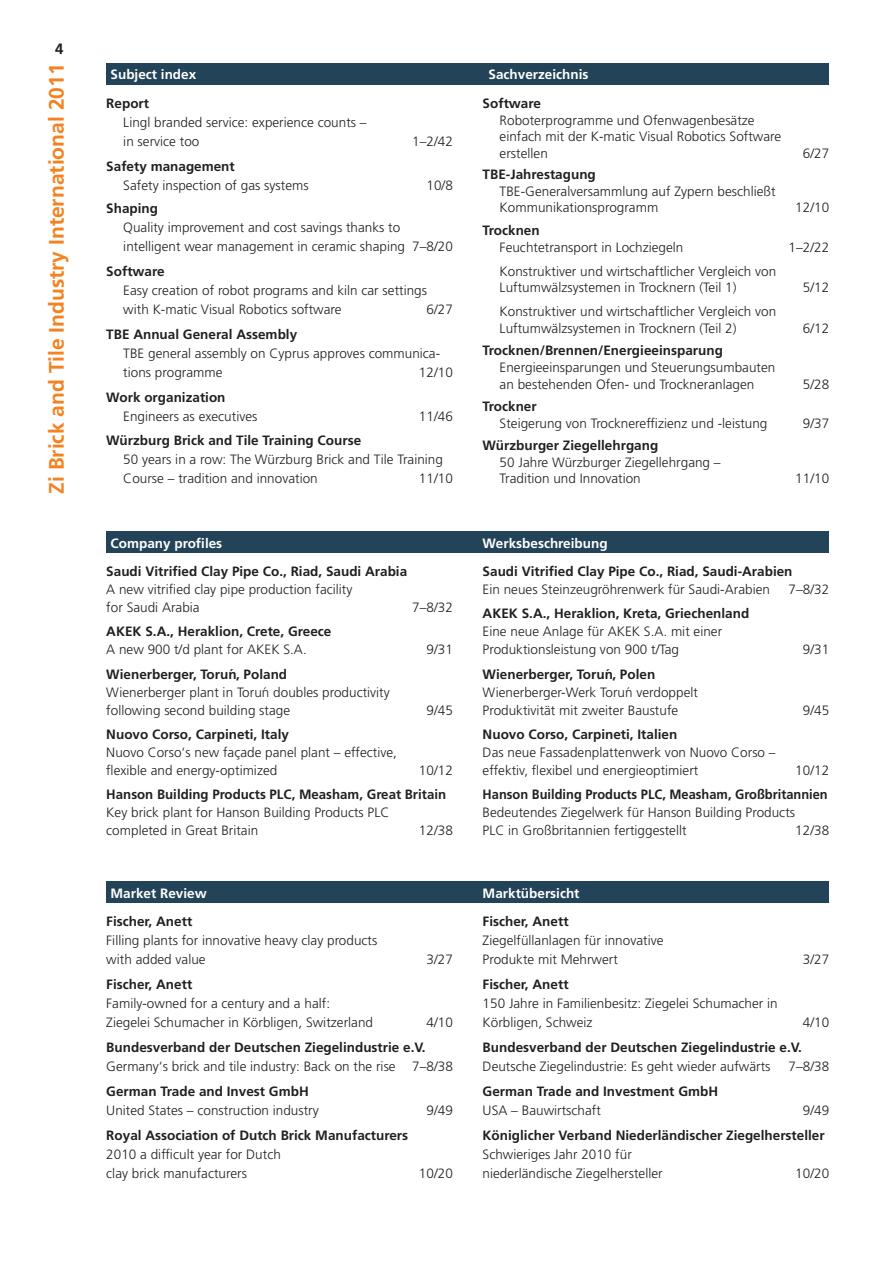
<style>
.page{position:relative;width:893px;height:1263px;background:#fff}
.page>*{position:absolute;margin:0;border:0;box-sizing:border-box;transform-origin:0 0}
.t1{font:700 21px "Frutiger LT Std";color:#f58220}
.Text_d{font:300 13.5px/18.1px "Frutiger LT Std";color:#231f20}
.Autor_Inhalt{font:700 13.5px "Frutiger LT Std";color:#231f20}
.ZW_1{font:700 13.5px "Frutiger LT Std";color:#fff}
.Autor_Inhalt-2{font:700 13.5px "Frutiger LT Std";color:#231f20;scale:.95 1}
</style>
<div class="page">
<div style="left:106px;top:532px;width:723px;height:21px;background:#234358"></div>
<div style="left:106px;top:882px;width:723px;height:21px;background:#234358"></div>
<div style="left:106px;top:64px;width:723px;height:21px;background:#234358"></div>
<h1 class="t1" style="left:44px;top:494px;width:431px;rotate:-90deg">Zi Brick and Tile Industry International 2011</h1>
<p class="ZW_1" style="left:111px;top:67px;width:87px">Subject index</p>
<p class="ZW_1" style="left:489px;top:67px;width:101px">Sachverzeichnis</p>
<p class="Autor_Inhalt" style="left:106px;top:95px;width:44px">Report</p>
<p class="Text_d" style="left:123px;top:113px;width:245px;line-height:18.9px">Lingl branded service: experience counts – in service too</p>
<p class="Text_d" style="left:412px;top:132px;width:42px">1–2/42</p>
<p class="Autor_Inhalt" style="left:483px;top:95px;width:60px">Software</p>
<p class="Text_d" style="left:500px;top:112px;width:283px;line-height:16.6px">Roboterprogramme und Ofenwagenbesätze einfach mit der K-matic Visual Robotics Software erstellen</p>
<p class="Text_d" style="left:803px;top:144px;width:28px">6/27</p>
<p class="Autor_Inhalt" style="left:106px;top:158px;width:130px">Safety management</p>
<p class="Text_d" style="left:123px;top:176px;width:187px">Safety inspection of gas systems</p>
<p class="Text_d" style="left:426px;top:176px;width:28px">10/8</p>
<p class="Autor_Inhalt" style="left:106px;top:201px;width:53px">Shaping</p>
<p class="Text_d" style="left:123px;top:218px;width:331px;line-height:18.9px">Quality improvement and cost savings thanks to intelligent wear management in ceramic shaping 7–8/20</p>
<p class="Autor_Inhalt" style="left:106px;top:264px;width:60px">Software</p>
<p class="Text_d" style="left:123px;top:281px;width:305px;line-height:18.9px">Easy creation of robot programs and kiln car settings with K-matic Visual Robotics software</p>
<p class="Text_d" style="left:426px;top:300px;width:28px">6/27</p>
<p class="Autor_Inhalt" style="left:106px;top:326px;width:192px">TBE Annual General Assembly</p>
<p class="Text_d" style="left:123px;top:344px;width:318px;line-height:18.9px">TBE general assembly on Cyprus approves communica&shy;tions programme</p>
<p class="Text_d" style="left:419px;top:363px;width:35px">12/10</p>
<p class="Autor_Inhalt" style="left:106px;top:389px;width:121px">Work organization</p>
<p class="Text_d" style="left:123px;top:407px;width:136px">Engineers as executives</p>
<p class="Text_d" style="left:419px;top:407px;width:35px">11/46</p>
<p class="Autor_Inhalt" style="left:106px;top:433px;width:256px">Würzburg Brick and Tile Training Course</p>
<p class="Text_d" style="left:123px;top:450px;width:321px;line-height:18.9px">50 years in a row: The Würzburg Brick and Tile Training<br>Course – tradition and innovation</p>
<p class="Text_d" style="left:419px;top:470px;width:35px">11/10</p>
<p class="Autor_Inhalt" style="left:483px;top:167px;width:115px">TBE-Jahrestagung</p>
<p class="Text_d" style="left:500px;top:183px;width:277px;line-height:16.6px">TBE-Generalversammlung auf Zypern beschließt<br>Kommunikationsprogramm</p>
<p class="Text_d" style="left:795px;top:199px;width:35px">12/10</p>
<p class="Autor_Inhalt" style="left:483px;top:222px;width:59px">Trocknen</p>
<p class="Text_d" style="left:500px;top:238px;width:185px">Feuchtetransport in Lochziegeln</p>
<p class="Text_d" style="left:788px;top:238px;width:42px">1–2/22</p>
<p class="Text_d" style="left:500px;top:263px;width:278px;line-height:16.6px">Konstruktiver und wirtschaftlicher Vergleich von<br>Luftumwälzsystemen in Trocknern (Teil 1)</p>
<p class="Text_d" style="left:803px;top:279px;width:28px">5/12</p>
<p class="Text_d" style="left:500px;top:303px;width:278px;line-height:16.6px">Konstruktiver und wirtschaftlicher Vergleich von<br>Luftumwälzsystemen in Trocknern (Teil 2)</p>
<p class="Autor_Inhalt" style="left:483px;top:343px;width:242px">Trocknen/Brennen/Energieeinsparung</p>
<p class="Text_d" style="left:500px;top:359px;width:277px;line-height:16.6px">Energieeinsparungen und Steuerungsumbauten an bestehenden Ofen- und Trockneranlagen</p>
<p class="Text_d" style="left:803px;top:319px;width:28px">6/12</p>
<p class="Text_d" style="left:803px;top:375px;width:28px">5/28</p>
<p class="Autor_Inhalt" style="left:483px;top:398px;width:56px">Trockner</p>
<p class="Text_d" style="left:500px;top:414px;width:269px">Steigerung von Trocknereffizienz und -leistung</p>
<p class="Text_d" style="left:803px;top:414px;width:28px">9/37</p>
<p class="Autor_Inhalt" style="left:483px;top:437px;width:177px">Würzburger Ziegellehrgang</p>
<p class="Text_d" style="left:500px;top:454px;width:223px;line-height:16.6px">50 Jahre Würzburger Ziegellehrgang –<br>Tradition und Innovation</p>
<p class="Text_d" style="left:795px;top:470px;width:35px">11/10</p>
<p class="ZW_1" style="left:111px;top:535px;width:113px">Company profiles</p>
<p class="ZW_1" style="left:483px;top:535px;width:126px">Werksbeschreibung</p>
<p class="Autor_Inhalt" style="left:106px;top:563px;width:302px">Saudi Vitrified Clay Pipe Co., Riad, Saudi Arabia</p>
<p class="Text_d" style="left:106px;top:581px;width:248px">A new vitrified clay pipe production facility for Saudi Arabia</p>
<p class="Autor_Inhalt" style="left:483px;top:563px;width:311px">Saudi Vitrified Clay Pipe Co., Riad, Saudi-Arabien</p>
<p class="Text_d" style="left:483px;top:581px;width:289px">Ein neues Steinzeugröhrenwerk für Saudi-Arabien</p>
<p class="Text_d" style="left:788px;top:581px;width:42px">7–8/32</p>
<p class="Autor_Inhalt" style="left:483px;top:605px;width:268px">AKEK S.A., Heraklion, Kreta, Griechenland</p>
<p class="Text_d" style="left:483px;top:623px;width:241px">Eine neue Anlage für AKEK S.A. mit einer<br>Produktionsleistung von 900 t/Tag</p>
<p class="Text_d" style="left:412px;top:599px;width:42px">7–8/32</p>
<p class="Autor_Inhalt" style="left:106px;top:624px;width:227px">AKEK S.A., Heraklion, Crete, Greece</p>
<p class="Text_d" style="left:106px;top:641px;width:202px">A new 900 t/d plant for AKEK S.A.</p>
<p class="Text_d" style="left:426px;top:641px;width:28px">9/31</p>
<p class="Autor_Inhalt" style="left:106px;top:666px;width:182px">Wienerberger, Torun´ , Poland</p>
<p class="Text_d" style="left:106px;top:683px;width:285px">Wienerberger plant in Torun´ doubles productivity following second building stage</p>
<p class="Text_d" style="left:803px;top:641px;width:28px">9/31</p>
<p class="Autor_Inhalt" style="left:483px;top:666px;width:174px">Wienerberger, Torun´ , Polen</p>
<p class="Text_d" style="left:483px;top:683px;width:217px">Wienerberger-Werk Torun´ verdoppelt<br>Produktivität mit zweiter Baustufe</p>
<p class="Text_d" style="left:426px;top:701px;width:28px">9/45</p>
<p class="Text_d" style="left:803px;top:701px;width:28px">9/45</p>
<p class="Autor_Inhalt" style="left:106px;top:726px;width:184px">Nuovo Corso, Carpineti, Italy</p>
<p class="Text_d" style="left:106px;top:743px;width:292px">Nuovo Corso‘s new façade panel plant – effective, flexible and energy-optimized</p>
<p class="Text_d" style="left:419px;top:762px;width:35px">10/12</p>
<p class="Autor_Inhalt" style="left:106px;top:786px;width:341px">Hanson Building Products PLC, Measham, Great Britain</p>
<p class="Text_d" style="left:106px;top:804px;width:285px">Key brick plant for Hanson Building Products PLC completed in Great Britain</p>
<p class="Text_d" style="left:419px;top:822px;width:35px">12/38</p>
<p class="Autor_Inhalt" style="left:483px;top:726px;width:196px">Nuovo Corso, Carpineti, Italien</p>
<p class="Text_d" style="left:483px;top:743px;width:295px">Das neue Fassadenplattenwerk von Nuovo Corso – effektiv, flexibel und energieoptimiert</p>
<p class="Text_d" style="left:795px;top:762px;width:35px">10/12</p>
<p class="Autor_Inhalt-2" style="left:483px;top:786px;width:365px">Hanson Building Products PLC, Measham, Großbritannien</p>
<p class="Text_d" style="left:483px;top:804px;width:314px">Bedeutendes Ziegelwerk für Hanson Building Products<br>PLC in Großbritannien fertiggestellt</p>
<p class="Text_d" style="left:795px;top:822px;width:35px">12/38</p>
<p class="ZW_1" style="left:111px;top:885px;width:98px">Market Review</p>
<p class="ZW_1" style="left:483px;top:885px;width:98px">Marktübersicht</p>
<p class="Autor_Inhalt" style="left:106px;top:913px;width:87px">Fischer, Anett</p>
<p class="Text_d" style="left:106px;top:931px;width:273px;line-height:19px">Filling plants for innovative heavy clay products with added value</p>
<p class="Autor_Inhalt" style="left:483px;top:913px;width:87px">Fischer, Anett</p>
<p class="Text_d" style="left:483px;top:931px;width:182px;line-height:19px">Ziegelfüllanlagen für innovative<br>Produkte mit Mehrwert</p>
<p class="Text_d" style="left:426px;top:950px;width:28px">3/27</p>
<p class="Autor_Inhalt" style="left:106px;top:976px;width:87px">Fischer, Anett</p>
<p class="Text_d" style="left:106px;top:994px;width:268px;line-height:19px">Family-owned for a century and a half:<br>Ziegelei Schumacher in Körbligen, Switzerland</p>
<p class="Text_d" style="left:426px;top:1013px;width:28px">4/10</p>
<p class="Autor_Inhalt" style="left:483px;top:976px;width:87px">Fischer, Anett</p>
<p class="Text_d" style="left:483px;top:994px;width:297px;line-height:19px">150 Jahre in Familienbesitz: Ziegelei Schumacher in<br>Körbligen, Schweiz</p>
<p class="Text_d" style="left:803px;top:950px;width:28px">3/27</p>
<p class="Text_d" style="left:803px;top:1013px;width:28px">4/10</p>
<p class="Autor_Inhalt" style="left:106px;top:1039px;width:321px">Bundesverband der Deutschen Ziegelindustrie e.V.</p>
<p class="Text_d" style="left:106px;top:1057px;width:348px">Germany‘s brick and tile industry: Back on the rise 7–8/38</p>
<p class="Autor_Inhalt" style="left:106px;top:1083px;width:204px">German Trade and Invest GmbH</p>
<p class="Text_d" style="left:106px;top:1101px;width:214px">United States – construction industry</p>
<p class="Text_d" style="left:426px;top:1101px;width:28px">9/49</p>
<p class="Autor_Inhalt" style="left:106px;top:1127px;width:303px">Royal Association of Dutch Brick Manufacturers</p>
<p class="Text_d" style="left:106px;top:1145px;width:176px;line-height:19px">2010 a difficult year for Dutch clay brick manufacturers</p>
<p class="Text_d" style="left:419px;top:1164px;width:35px">10/20</p>
<p class="Autor_Inhalt" style="left:483px;top:1039px;width:321px">Bundesverband der Deutschen Ziegelindustrie e.V.</p>
<p class="Text_d" style="left:483px;top:1057px;width:289px">Deutsche Ziegelindustrie: Es geht wieder aufwärts</p>
<p class="Text_d" style="left:788px;top:1057px;width:42px">7–8/38</p>
<p class="Autor_Inhalt" style="left:483px;top:1083px;width:237px">German Trade and Investment GmbH</p>
<p class="Text_d" style="left:483px;top:1101px;width:120px">USA – Bauwirtschaft</p>
<p class="Text_d" style="left:803px;top:1101px;width:28px">9/49</p>
<p class="Autor_Inhalt" style="left:483px;top:1127px;width:344px">Königlicher Verband Niederländischer Ziegelhersteller</p>
<p class="Text_d" style="left:483px;top:1145px;width:182px;line-height:19px">Schwieriges Jahr 2010 für niederländische Ziegelhersteller</p>
<p class="Text_d" style="left:795px;top:1164px;width:35px">10/20</p>
</div>
